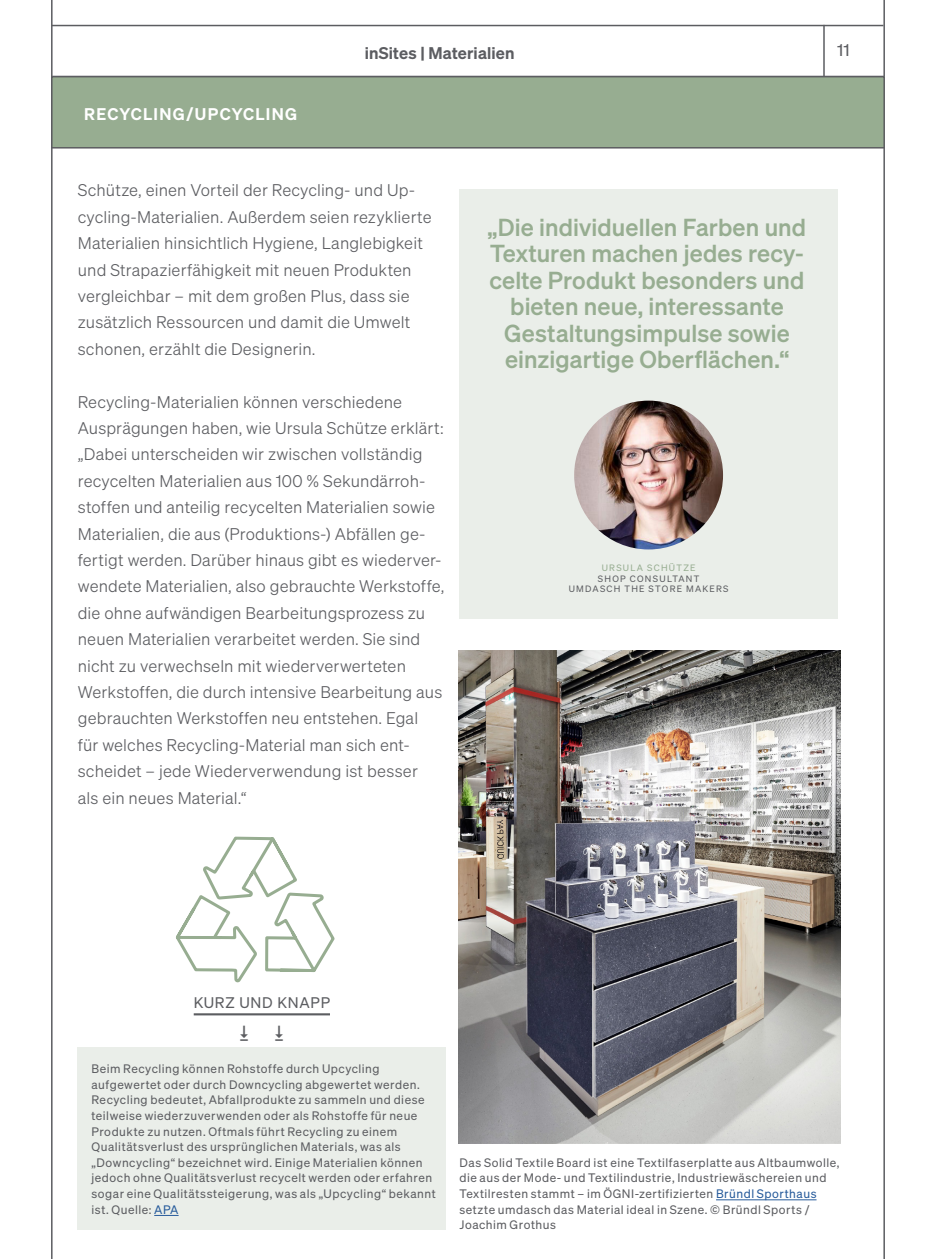
<style>
.page{position:relative;width:936px;height:1259px;background:#fff}
.page>*{position:absolute;margin:0;border:0;box-sizing:border-box;transform-origin:0 0}
.t1{font:24px/26.4px "Sohne Kraftig";letter-spacing:.005em;color:#97ad91;text-align:center}
.t2{font:16.5px/26.4px "Sohne Leicht";letter-spacing:.01em;color:#5c5d61}
.t3{font:600 16.5px "Sohne";letter-spacing:.015em;color:#5c5d61}
.t4{font:600 16.5px "Sohne";letter-spacing:.08em;color:#fff}
.t5{font:16.5px "Sohne Buch";color:#5c5d61}
.t6{font:15px "Sohne Buch";letter-spacing:.05em;color:#5c5d61}
.t7{font:12px/15.6px "Sohne Buch";letter-spacing:.045em;color:#5c5d61}
.t8{font:9px/10.8px "Sohne Buch";letter-spacing:.14em;color:#5c5d61;text-align:center}
.t9{font:9px "Sohne Buch";letter-spacing:.145em;color:#97ad91}
.s1{color:#275b9b}
</style>
<div class="page">
<hr style="left:52px;top:25px;width:831px;height:1px;background:#5c5d61">
<hr style="left:823px;top:25px;width:1px;height:52px;background:#5c5d61">
<hr style="left:51px;top:0;width:2px;height:1259px;background:#5c5d61">
<hr style="left:883px;top:0;width:1px;height:1259px;background:#5c5d61">
<div style="left:52px;top:77px;width:832px;height:71px;background:#97ad91"></div>
<div style="left:51px;top:76px;width:833px;height:72px;border:2px solid #5c5d61"></div>
<hr style="left:716px;top:1199px;width:100px;height:1px;background:#275b9b">
<img style="left:458px;top:650px;width:382px;height:493px">
<div style="left:459px;top:190px;width:378px;height:429px;background:#eaeee9"></div>
<img style="left:574px;top:400px;width:149px;height:149px;border-radius:74px">
<div style="left:78px;top:1048px;width:368px;height:182px;background:#eaeee9"></div>
<svg style="left:154px;top:1215px;width:25px;height:1px"></svg>
<svg style="left:263px;top:24px;width:73px;height:1024px"></svg>
<svg style="left:173px;top:712px;width:126px;height:336px"></svg>
<p class="t4" style="left:84px;top:103px;width:214px">RECYCLING/UPCYCLING</p>
<p class="t3" style="left:365px;top:43px;width:151px">inSites | Materialien</p>
<p class="t5" style="left:837px;top:41px;width:14px">11</p>
<p class="t2" style="left:78px;top:177px;width:355px">Schütze, einen Vorteil der Recycling- und Up&shy;cycling-Materialien. Außerdem seien rezyklierte Materialien hinsichtlich Hygiene, Langlebigkeit und Strapazierfähigkeit mit neuen Produkten vergleichbar – mit dem großen Plus, dass sie zusätzlich Ressourcen und damit die Umwelt schonen, erzählt die Designerin.</p>
<p class="t2" style="left:78px;top:388px;width:368px">Recycling-Materialien können verschiedene Ausprägungen haben, wie Ursula Schütze erklärt: „Dabei unterscheiden wir zwischen vollständig recycelten Materialien aus 100 % Sekundärroh&shy;stoffen und anteilig recycelten Materialien sowie Materialien, die aus (Produktions-) Abfällen ge&shy;fertigt werden. Darüber hinaus gibt es wiederver&shy;wendete Materialien, also gebrauchte Werkstoffe, die ohne aufwändigen Bearbeitungsprozess zu neuen Materialien verarbeitet werden. Sie sind nicht zu verwechseln mit wiederverwerteten Werkstoffen, die durch intensive Bearbeitung aus gebrauchten Werkstoffen neu entstehen. Egal<br>für welches Recycling-Material man sich ent&shy;scheidet – jede Wiederverwendung ist besser<br>als ein neues Material.“</p>
<h1 class="t1" style="left:487px;top:213px;width:320px">„Die individuellen Farben und<br>Texturen machen jedes recy&shy;celte Produkt besonders und bieten neue, interessante<br>Gestaltungsimpulse sowie einzigartige Oberflächen.“</h1>
<p class="t9" style="left:601px;top:562px;width:95px">URSULA SCHÜTZE</p>
<p class="t8" style="left:568px;top:573px;width:161px">SHOP CONSULTANT<br>UMDASCH THE STORE MAKERS</p>
<p class="t6" style="left:194px;top:994px;width:138px">KURZ UND KNAPP</p>
<p class="t7" style="left:91px;top:1060px;width:346px">Beim Recycling können Rohstoffe durch Upcycling aufgewertet oder durch Downcycling abgewertet werden.<br>Recycling bedeutet, Abfallprodukte zu sammeln und diese teilweise wiederzuverwenden oder als Rohstoffe für neue Produkte zu nutzen. Oftmals führt Recycling zu einem Qualitätsverlust des ursprünglichen Materials, was als „Downcycling“ bezeichnet wird. Einige Materialien können jedoch ohne Qualitätsverlust recycelt werden oder erfahren sogar eine Qualitätssteigerung, was als „Upcycling“ bekannt ist. Quelle: <span class="s1">APA</span></p>
<p class="t7" style="left:459px;top:1154px;width:381px">Das Solid Textile Board ist eine Textilfaserplatte aus Altbaumwolle, die aus der Mode- und Textilindustrie, Industriewäschereien und Textilresten stammt – im ÖGNI-zertifizierten <span class="s1">Bründl Sporthaus </span>setzte umdasch das Material ideal in Szene. © Bründl Sports / Joachim Grothus</p>
</div>
